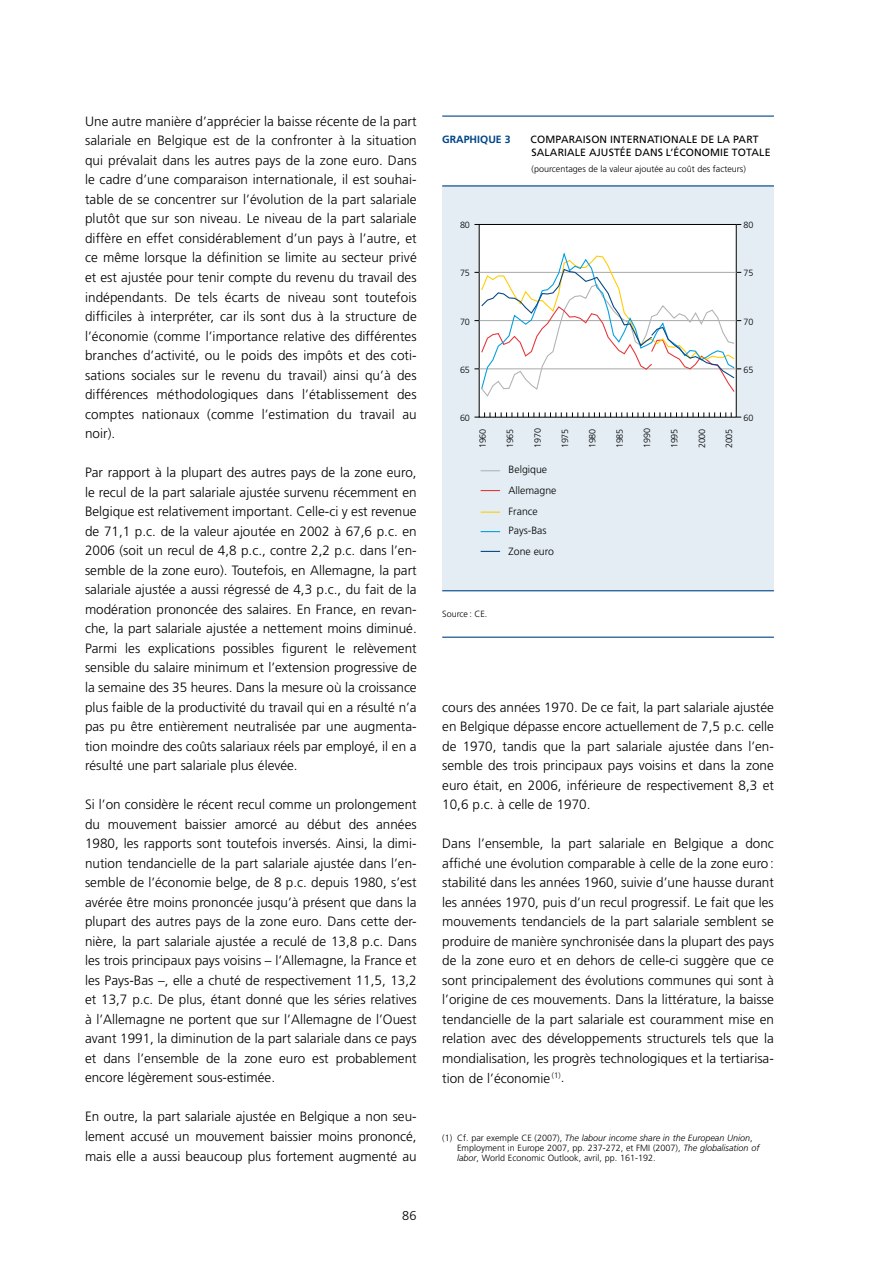
<style>
.page{position:relative;width:893px;height:1263px;background:#fff}
.page>*{position:absolute;margin:0;border:0;box-sizing:border-box;transform-origin:0 0}
.t1{font:300 13.5px/19.5px "Frutiger LT";color:#000;text-align:justify}
.t2{font:300 12.75px "Frutiger LT";color:#000}
.t3{font:10.5px/12px "Frutiger LT";letter-spacing:.01em;color:#000}
.t4{font:300 10.5px "Frutiger LT";color:#000}
.t5{font:700 10.5px "Frutiger LT";color:#004588}
.t6{font:300 9px/9.8px "Frutiger LT";color:#000}
.s1{font-style:italic}
</style>
<div class="page">
<div style="left:442px;top:186px;width:332px;height:405px;background:#e3edf3"></div>
<div style="left:479px;top:224px;width:257px;height:193px;background:#fff"></div>
<svg style="left:474px;top:250px;width:267px;height:148px"></svg>
<svg style="left:474px;top:412px;width:267px;height:6px"></svg>
<svg style="left:481px;top:470px;width:19px;height:1px"></svg>
<svg style="left:481px;top:490px;width:19px;height:1px"></svg>
<svg style="left:481px;top:512px;width:19px;height:1px"></svg>
<svg style="left:481px;top:531px;width:19px;height:1px"></svg>
<svg style="left:481px;top:551px;width:19px;height:1px"></svg>
<hr style="left:442px;top:185px;width:332px;height:1px;background:#004588">
<hr style="left:442px;top:116px;width:332px;height:1px;background:#004588">
<hr style="left:442px;top:590px;width:332px;height:1px;background:#004588">
<hr style="left:442px;top:637px;width:332px;height:1px;background:#004588">
<p class="t1" style="left:85px;top:112px;width:333px">Une autre manière d’apprécier la baisse récente de la part salariale en Belgique est de la confronter à la situation qui prévalait dans les autres pays de la zone euro. Dans le cadre d’une comparaison internationale, il est souhai&shy;table de se concentrer sur l’évolution de la part salariale plutôt que sur son niveau. Le niveau de la part salariale diffère en effet considérablement d’un pays à l’autre, et ce même lorsque la définition se limite au secteur privé et est ajustée pour tenir compte du revenu du travail des indépendants. De tels écarts de niveau sont toutefois difficiles à interpréter, car ils sont dus à la structure de l’économie (comme l’importance relative des différentes branches d’activité, ou le poids des impôts et des coti&shy;sations sociales sur le revenu du travail) ainsi qu’à des différences méthodologiques dans l’établissement des comptes nationaux (comme l’estimation du travail au noir).</p>
<p class="t1" style="left:85px;top:463px;width:333px">Par rapport à la plupart des autres pays de la zone euro, le recul de la part salariale ajustée survenu récemment en Belgique est relativement important. Celle-ci y est revenue de 71,1 p.c. de la valeur ajoutée en 2002 à 67,6 p.c. en 2006 (soit un recul de 4,8 p.c., contre 2,2 p.c. dans l’en&shy;semble de la zone euro). Toutefois, en Allemagne, la part salariale ajustée a aussi régressé de 4,3 p.c., du fait de la modération prononcée des salaires. En France, en revan&shy;che, la part salariale ajustée a nettement moins diminué.<br>Parmi les explications possibles figurent le relèvement sensible du salaire minimum et l’extension progressive de la semaine des 35 heures. Dans la mesure où la croissance plus faible de la productivité du travail qui en a résulté n’a pas pu être entièrement neutralisée par une augmenta&shy;tion moindre des coûts salariaux réels par employé, il en a résulté une part salariale plus élevée.</p>
<p class="t1" style="left:85px;top:795px;width:333px">Si l’on considère le récent recul comme un prolongement du mouvement baissier amorcé au début des années 1980, les rapports sont toutefois inversés. Ainsi, la dimi&shy;nution tendancielle de la part salariale ajustée dans l’en&shy;semble de l’économie belge, de 8 p.c. depuis 1980, s’est avérée être moins prononcée jusqu’à présent que dans la plupart des autres pays de la zone euro. Dans cette der&shy;nière, la part salariale ajustée a reculé de 13,8 p.c. Dans les trois principaux pays voisins – l’Allemagne, la France et les Pays-Bas –, elle a chuté de respectivement 11,5, 13,2 et 13,7 p.c. De plus, étant donné que les séries relatives à l’Allemagne ne portent que sur l’Allemagne de l’Ouest avant 1991, la diminution de la part salariale dans ce pays et dans l’ensemble de la zone euro est probablement encore légèrement sous-estimée.</p>
<p class="t1" style="left:85px;top:1107px;width:333px">En outre, la part salariale ajustée en Belgique a non seu&shy;lement accusé un mouvement baissier moins prononcé, mais elle a aussi beaucoup plus fortement augmenté au</p>
<p class="t2" style="left:402px;top:1209px;width:16px">86</p>
<p class="t5" style="left:442px;top:134px;width:70px">GRAPHIQUE 3</p>
<p class="t3" style="left:531px;top:134px;width:241px">COMPARAISON INTERNATIONALE DE LA PART<br>SALARIALE AJUSTÉE DANS L’ÉCONOMIE TOTALE</p>
<p class="t6" style="left:531px;top:164px;width:216px">(pourcentages de la valeur ajoutée au coût des facteurs)</p>
<p class="t6" style="left:460px;top:221px;width:11px">80</p>
<p class="t6" style="left:743px;top:221px;width:11px">80</p>
<p class="t6" style="left:460px;top:268px;width:11px">75</p>
<p class="t6" style="left:743px;top:268px;width:11px">75</p>
<p class="t6" style="left:460px;top:317px;width:11px">70</p>
<p class="t6" style="left:743px;top:317px;width:11px">70</p>
<p class="t6" style="left:460px;top:365px;width:11px">65</p>
<p class="t6" style="left:743px;top:365px;width:11px">65</p>
<p class="t6" style="left:460px;top:413px;width:11px">60</p>
<p class="t6" style="left:478px;top:448px;width:21px;rotate:-90deg">1960</p>
<p class="t6" style="left:505px;top:448px;width:21px;rotate:-90deg">1965</p>
<p class="t6" style="left:533px;top:448px;width:21px;rotate:-90deg">1970</p>
<p class="t6" style="left:560px;top:448px;width:21px;rotate:-90deg">1975</p>
<p class="t6" style="left:588px;top:448px;width:21px;rotate:-90deg">1980</p>
<p class="t6" style="left:615px;top:448px;width:21px;rotate:-90deg">1985</p>
<p class="t6" style="left:642px;top:448px;width:22px;rotate:-90deg">1990</p>
<p class="t6" style="left:670px;top:448px;width:21px;rotate:-90deg">1995</p>
<p class="t6" style="left:697px;top:448px;width:21px;rotate:-90deg">2000</p>
<p class="t6" style="left:724px;top:448px;width:21px;rotate:-90deg">2005</p>
<p class="t4" style="left:509px;top:464px;width:40px">Belgique</p>
<p class="t4" style="left:509px;top:485px;width:49px">Allemagne</p>
<p class="t4" style="left:509px;top:505px;width:31px">France</p>
<p class="t4" style="left:509px;top:525px;width:39px">Pays-Bas</p>
<p class="t4" style="left:509px;top:545px;width:47px">Zone euro</p>
<p class="t6" style="left:743px;top:413px;width:11px">60</p>
<p class="t6" style="left:442px;top:609px;width:47px">Source : CE.</p>
<p class="t1" style="left:442px;top:697px;width:333px">cours des années 1970. De ce fait, la part salariale ajustée en Belgique dépasse encore actuellement de 7,5 p.c. celle de 1970, tandis que la part salariale ajustée dans l’en&shy;semble des trois principaux pays voisins et dans la zone euro était, en 2006, inférieure de respectivement 8,3 et 10,6 p.c. à celle de 1970.</p>
<p class="t1" style="left:442px;top:834px;width:333px">Dans l’ensemble, la part salariale en Belgique a donc affiché une évolution comparable à celle de la zone euro: stabilité dans les années 1960, suivie d’une hausse durant les années 1970, puis d’un recul progressif. Le fait que les mouvements tendanciels de la part salariale semblent se produire de manière synchronisée dans la plupart des pays de la zone euro et en dehors de celle-ci suggère que ce sont principalement des évolutions communes qui sont à l’origine de ces mouvements. Dans la littérature, la baisse tendancielle de la part salariale est couramment mise en relation avec des développements structurels tels que la mondialisation, les progrès technologiques et la tertiarisa&shy;tion de l’économie <sup>(1)</sup>.</p>
<p class="t6" style="left:457px;top:1133px;width:304px;text-indent:-15px">(1) Cf. par exemple CE (2007), <span class="s1">The labour income share in the European Union</span>,<br>Employment in Europe 2007, pp. 237-272, et FMI (2007), <span class="s1">The globalisation of labor</span>, World Economic Outlook, avril, pp. 161-192.</p>
</div>
